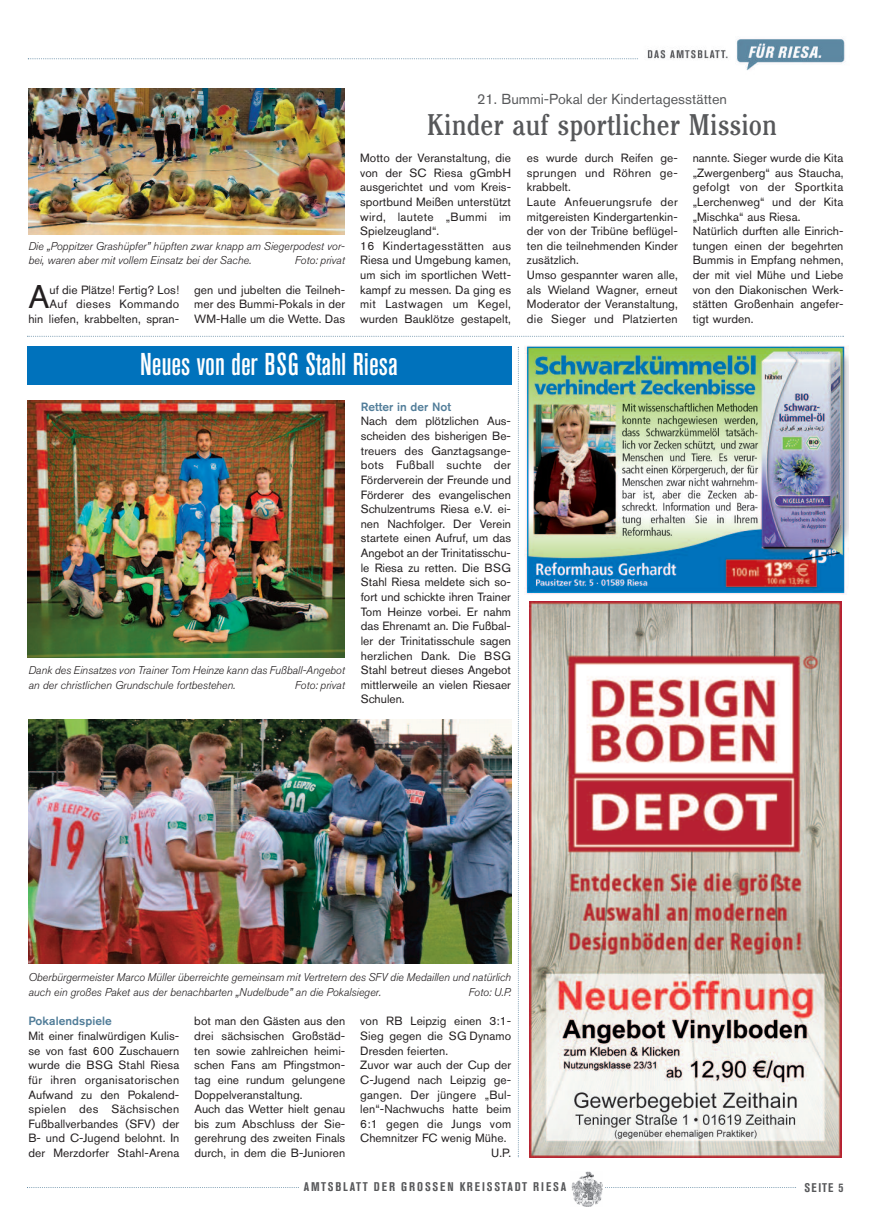
<style>
.page{position:relative;width:886px;height:1223px;background:#fff}
.page>*{position:absolute;margin:0;border:0;box-sizing:border-box;transform-origin:0 0}
.t1{font:32.62px "Akzidenz Grotesk Std";color:#231f20}
.t2{font:31.25px "Cheltenham EFOP Book Con";color:#57585a}
.t3{font:500 condensed 31.25px "Akzidenz Grotesk Std";color:#fff}
.t4{font:14.38px "Akzidenz Grotesk Std";color:#57585a}
.t5{font:700 condensed 12.5px "Akzidenz Grotesk Std";letter-spacing:.14em;color:#57585a}
.t6{font:11.88px/14.6px "Akzidenz Grotesk Std";letter-spacing:.005em;color:#231f20}
.t7{font:500 11.88px "Akzidenz Grotesk Std";letter-spacing:.005em;color:#517d99}
.t8{font:italic 300 11.25px/14.6px "Akzidenz Grotesk Std";letter-spacing:-.005em;color:#231f20}
</style>
<div class="page">
<img style="left:525px;top:345px;width:323px;height:249px">
<svg style="left:27px;top:1187px;width:272px;height:1px"></svg>
<svg style="left:605px;top:1187px;width:191px;height:1px"></svg>
<img style="left:571px;top:1171px;width:32px;height:35px">
<svg style="left:28px;top:58px;width:610px;height:1px"></svg>
<img style="left:647px;top:39px;width:198px;height:32px">
<img style="left:28px;top:89px;width:317px;height:145px">
<svg style="left:27px;top:336px;width:817px;height:1px"></svg>
<svg style="left:518px;top:347px;width:1px;height:810px"></svg>
<img style="left:529px;top:602px;width:312px;height:555px">
<img style="left:28px;top:400px;width:317px;height:257px">
<img style="left:28px;top:719px;width:483px;height:245px">
<div style="left:27px;top:346px;width:484px;height:39px;background:#0072bc"></div>
<p class="t8" style="left:28px;top:239px;width:317px">Die „Poppitzer Grashüpfer” hüpften zwar knapp am Siegerpodest vor&shy;bei, waren aber mit vollem Einsatz bei der Sache.</p>
<p class="t8" style="left:295px;top:253px;width:51px">Foto: privat</p>
<p class="t6" style="left:28px;top:282px;width:152px;text-align:right">uf die Plätze! Fertig? Los!<br>Auf dieses Kommando<br>hin liefen, krabbelten, spran-</p>
<p class="t6" style="left:194px;top:282px;width:152px;text-align:justify">gen und jubelten die Teilneh&shy;mer des Bummi-Pokals in der WM-Halle um die Wette. Das</p>
<h1 class="t1" style="left:28px;top:277px;width:23px">A</h1>
<p class="t4" style="left:477px;top:90px;width:251px">21. Bummi-Pokal der Kindertagesstätten</p>
<h2 class="t2" style="left:427px;top:114px;width:352px">Kinder auf sportlicher Mission</h2>
<p class="t6" style="left:360px;top:150px;width:152px">Motto der Veranstaltung, die von der SC Riesa gGmbH ausgerichtet und vom Kreis&shy;sportbund Meißen unterstützt wird, lautete „Bummi im<br>Spielzeugland“.<br>16 Kindertagesstätten aus<br>Riesa und Umgebung kamen, um sich im sportlichen Wett&shy;kampf zu messen. Da ging es mit Lastwagen um Kegel, wurden Bauklötze gestapelt,</p>
<p class="t6" style="left:527px;top:150px;width:152px">es wurde durch Reifen ge&shy;sprungen und Röhren ge&shy;krabbelt.<br>Laute Anfeuerungsrufe der mitgereisten Kindergartenkin&shy;der von der Tribüne beflügel&shy;ten die teilnehmenden Kinder zusätzlich.<br>Umso gespannter waren alle, als Wieland Wagner, erneut<br>Moderator der Veranstaltung, die Sieger und Platzierten</p>
<p class="t6" style="left:693px;top:150px;width:152px">nannte. Sieger wurde die Kita „Zwergenberg“ aus Staucha, gefolgt von der Sportkita „Lerchenweg“ und der Kita „Mischka“ aus Riesa.<br>Natürlich durften alle Einrich&shy;tungen einen der begehrten<br>Bummis in Empfang nehmen, der mit viel Mühe und Liebe von den Diakonischen Werk&shy;stätten Großenhain angefer&shy;tigt wurden.</p>
<h2 class="t3" style="left:140px;top:347px;width:259px">Neues von der BSG Stahl Riesa</h2>
<p class="t8" style="left:28px;top:663px;width:318px">Dank des Einsatzes von Trainer Tom Heinze kann das Fußball-Angebot an der christlichen Grundschule fortbestehen.</p>
<p class="t8" style="left:295px;top:677px;width:51px">Foto: privat</p>
<p class="t7" style="left:361px;top:399px;width:92px">Retter in der Not</p>
<p class="t6" style="left:361px;top:414px;width:152px;text-align:justify">Nach dem plötzlichen Aus&shy;scheiden des bisherigen Be&shy;treuers des Ganztagsange&shy;bots Fußball suchte der Förderverein der Freunde und Förderer des evangelischen Schulzentrums Riesa e.V. ei&shy;nen Nachfolger. Der Verein startete einen Aufruf, um das Angebot an der Trinitatisschu&shy;le Riesa zu retten. Die BSG Stahl Riesa meldete sich so&shy;fort und schickte ihren Trainer Tom Heinze vorbei. Er nahm das Ehrenamt an. Die Fußbal&shy;ler der Trinitatisschule sagen herzlichen Dank. Die BSG Stahl betreut dieses Angebot mittlerweile an vielen Riesaer Schulen.</p>
<p class="t8" style="left:28px;top:970px;width:484px">Oberbürgermeister Marco Müller überreichte gemeinsam mit Vertretern des SFV die Medaillen und natürlich auch ein großes Paket aus der benachbarten „Nudelbude” an die Pokalsieger.</p>
<p class="t8" style="left:469px;top:985px;width:44px">Foto: U.P.</p>
<p class="t7" style="left:28px;top:1013px;width:85px">Pokalendspiele</p>
<p class="t6" style="left:28px;top:1028px;width:152px;text-align:justify">Mit einer finalwürdigen Kulis&shy;se von fast 600 Zuschauern wurde die BSG Stahl Riesa für ihren organisatorischen Aufwand zu den Pokalend&shy;spielen des Sächsischen Fußballverbandes (SFV) der B- und C-Jugend belohnt. In der Merzdorfer Stahl-Arena</p>
<p class="t6" style="left:194px;top:1013px;width:152px">bot man den Gästen aus den drei sächsischen Großstäd&shy;ten sowie zahlreichen heimi&shy;schen Fans am Pfingstmon&shy;tag eine rundum gelungene<br>Doppelveranstaltung.<br>Auch das Wetter hielt genau bis zum Abschluss der Sie&shy;gerehrung des zweiten Finals durch, in dem die B-Junioren</p>
<p class="t6" style="left:360px;top:1013px;width:152px">von RB Leipzig einen 3:1-</p>
<p class="t6" style="left:360px;top:1028px;width:152px">Sieg gegen die SG Dynamo</p>
<p class="t6" style="left:360px;top:1043px;width:89px">Dresden feierten.</p>
<p class="t6" style="left:360px;top:1057px;width:152px">Zuvor war auch der Cup der</p>
<p class="t6" style="left:360px;top:1072px;width:152px">C-Jugend nach Leipzig ge-</p>
<p class="t6" style="left:360px;top:1086px;width:152px">gangen. Der jüngere „Bul-</p>
<p class="t6" style="left:360px;top:1101px;width:152px">len“-Nachwuchs hatte beim</p>
<p class="t6" style="left:360px;top:1116px;width:152px">6:1 gegen die Jungs vom</p>
<p class="t6" style="left:360px;top:1130px;width:148px">Chemnitzer FC wenig Mühe.</p>
<p class="t6" style="left:491px;top:1145px;width:21px">U.P.</p>
<p class="t5" style="left:304px;top:1179px;width:264px">AMTSBLATT DER GROSSEN KREISSTADT RIESA</p>
<p class="t5" style="left:804px;top:1180px;width:40px">SEITE 5</p>
</div>
